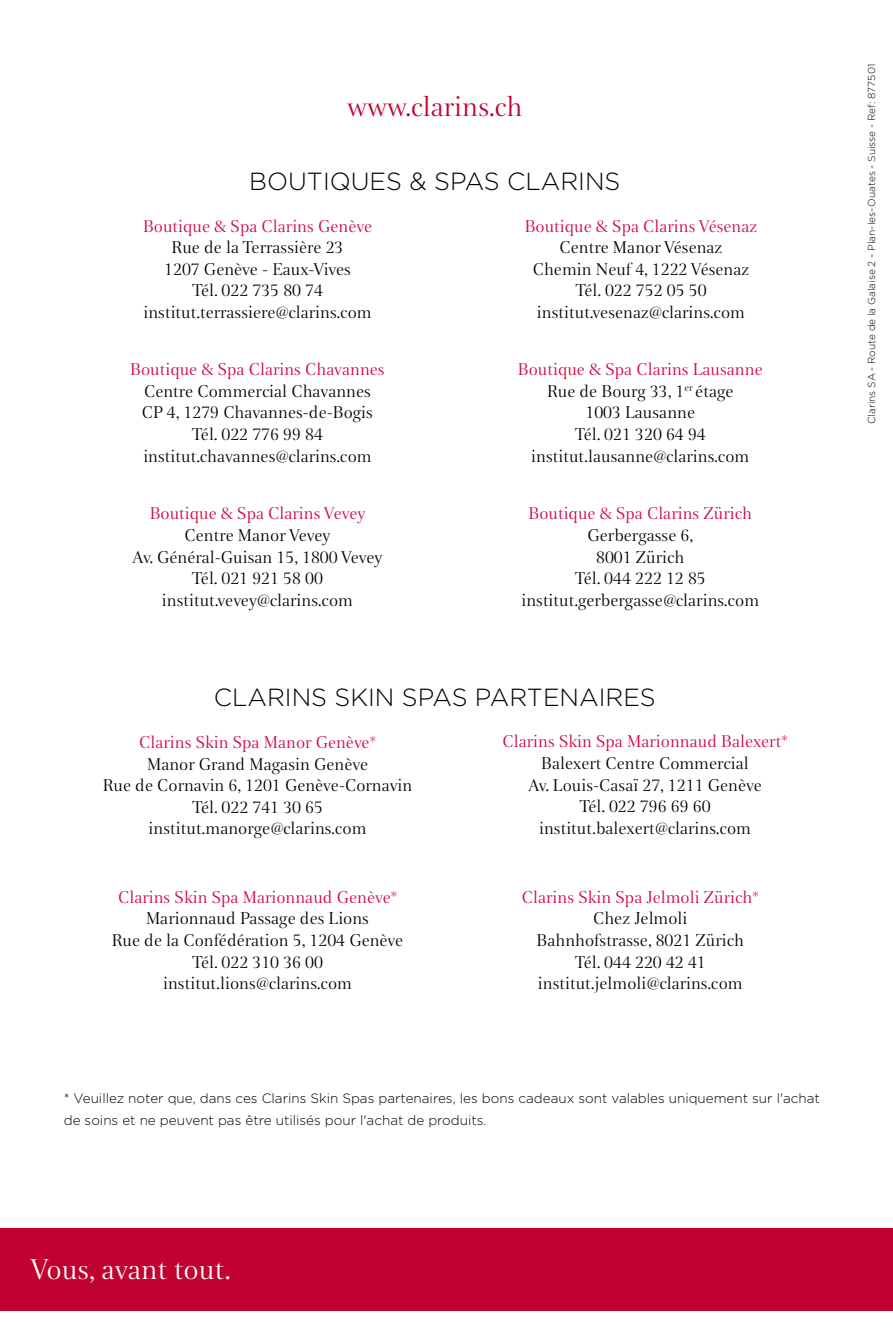
<style>
.page{position:relative;width:893px;height:1340px;background:#fff}
.page>*{position:absolute;margin:0;border:0;box-sizing:border-box;transform-origin:0 0}
.t1{font:30.15px "Clarins";color:#fff}
.t2{font:29.25px "Clarins";color:#c10230}
.t3{font:300 24.75px "Gotham";color:#000}
.t4{font:18px/21.6px "Clarins";color:#000;text-align:center}
.t5{font:18px "Clarins";color:#d0043c}
.t6{font:300 13.5px/22.5px "Gotham";color:#000}
.t7{font:300 10.12px "Gotham";letter-spacing:.005em;color:#000}
.s1{color:#d0043c}
</style>
<div class="page">
<div style="left:0;top:1227px;width:893px;height:83px;background:#c10230"></div>
<h2 class="t2" style="left:347px;top:86px;width:177px">www.clarins.ch</h2>
<h3 class="t3" style="left:249px;top:165px;width:373px">BOUTIQUES &amp; SPAS CLARINS</h3>
<p class="t5" style="left:143px;top:213px;width:230px">Boutique &amp; Spa Clarins Genève</p>
<p class="t4" style="left:143px;top:235px;width:230px">Rue de la Terrassière 23<br>1207 Genève - Eaux-Vives<br>Tél. 022 735 80 74 institut.terrassiere@clarins.com</p>
<p class="t5" style="left:130px;top:356px;width:256px">Boutique &amp; Spa Clarins Chavannes</p>
<p class="t4" style="left:142px;top:379px;width:233px">Centre Commercial Chavannes<br>CP 4, 1279 Chavannes-de-Bogis<br>Tél. 022 776 99 84 institut.chavannes@clarins.com</p>
<p class="t5" style="left:150px;top:501px;width:217px">Boutique &amp; Spa Clarins Vevey</p>
<p class="t4" style="left:133px;top:523px;width:251px">Centre Manor Vevey<br>Av. Général-Guisan 15, 1800 Vevey<br>Tél. 021 921 58 00 institut.vevey@clarins.com</p>
<p class="t5" style="left:525px;top:213px;width:234px">Boutique &amp; Spa Clarins Vésenaz</p>
<p class="t4" style="left:533px;top:235px;width:218px">Centre Manor Vésenaz<br>Chemin Neuf 4, 1222 Vésenaz<br>Tél. 022 752 05 50 institut.vesenaz@clarins.com</p>
<p class="t4" style="left:518px;top:357px;width:246px"><span class="s1">Boutique &amp; Spa Clarins Lausanne<br></span>Rue de Bourg 33, 1<sup>er</sup> étage<br>1003 Lausanne<br>Tél. 021 320 64 94 institut.lausanne@clarins.com</p>
<p class="t5" style="left:528px;top:501px;width:225px">Boutique &amp; Spa Clarins Zürich</p>
<p class="t4" style="left:521px;top:523px;width:239px">Gerbergasse 6,<br>8001 Zürich<br>Tél. 044 222 12 85 institut.gerbergasse@clarins.com</p>
<h3 class="t3" style="left:214px;top:681px;width:443px">CLARINS SKIN SPAS PARTENAIRES</h3>
<p class="t5" style="left:139px;top:729px;width:238px">Clarins Skin Spa Manor Genève*</p>
<p class="t4" style="left:103px;top:751px;width:311px">Manor Grand Magasin Genève<br>Rue de Cornavin 6, 1201 Genève-Cornavin<br>Tél. 022 741 30 65 institut.manorge@clarins.com</p>
<p class="t5" style="left:118px;top:884px;width:280px">Clarins Skin Spa Marionnaud Genève*</p>
<p class="t4" style="left:112px;top:906px;width:293px">Marionnaud Passage des Lions<br>Rue de la Confédération 5, 1204 Genève<br>Tél. 022 310 36 00 institut.lions@clarins.com</p>
<p class="t5" style="left:503px;top:728px;width:286px">Clarins Skin Spa Marionnaud Balexert*</p>
<p class="t4" style="left:528px;top:751px;width:235px">Balexert Centre Commercial<br>Av. Louis-Casaï 27, 1211 Genève<br>Tél. 022 796 69 60 institut.balexert@clarins.com</p>
<p class="t5" style="left:522px;top:884px;width:238px">Clarins Skin Spa Jelmoli Zürich*</p>
<p class="t4" style="left:536px;top:906px;width:209px">Chez Jelmoli<br>Bahnhofstrasse, 8021 Zürich<br>Tél. 044 220 42 41 institut.jelmoli@clarins.com</p>
<p class="t6" style="left:64px;top:1086px;width:758px">* Veuillez noter que, dans ces Clarins Skin Spas partenaires, les bons cadeaux sont valables uniquement sur l'achat de soins et ne peuvent pas être utilisés pour l'achat de produits.</p>
<p class="t7" style="left:865px;top:424px;width:362px;rotate:-90deg">Clarins SA - Route de la Galaise 2 - Plan-les-Ouates - Suisse - Ref: 877501</p>
<h1 class="t1" style="left:30px;top:1248px;width:202px">Vous, avant tout.</h1>
</div>
